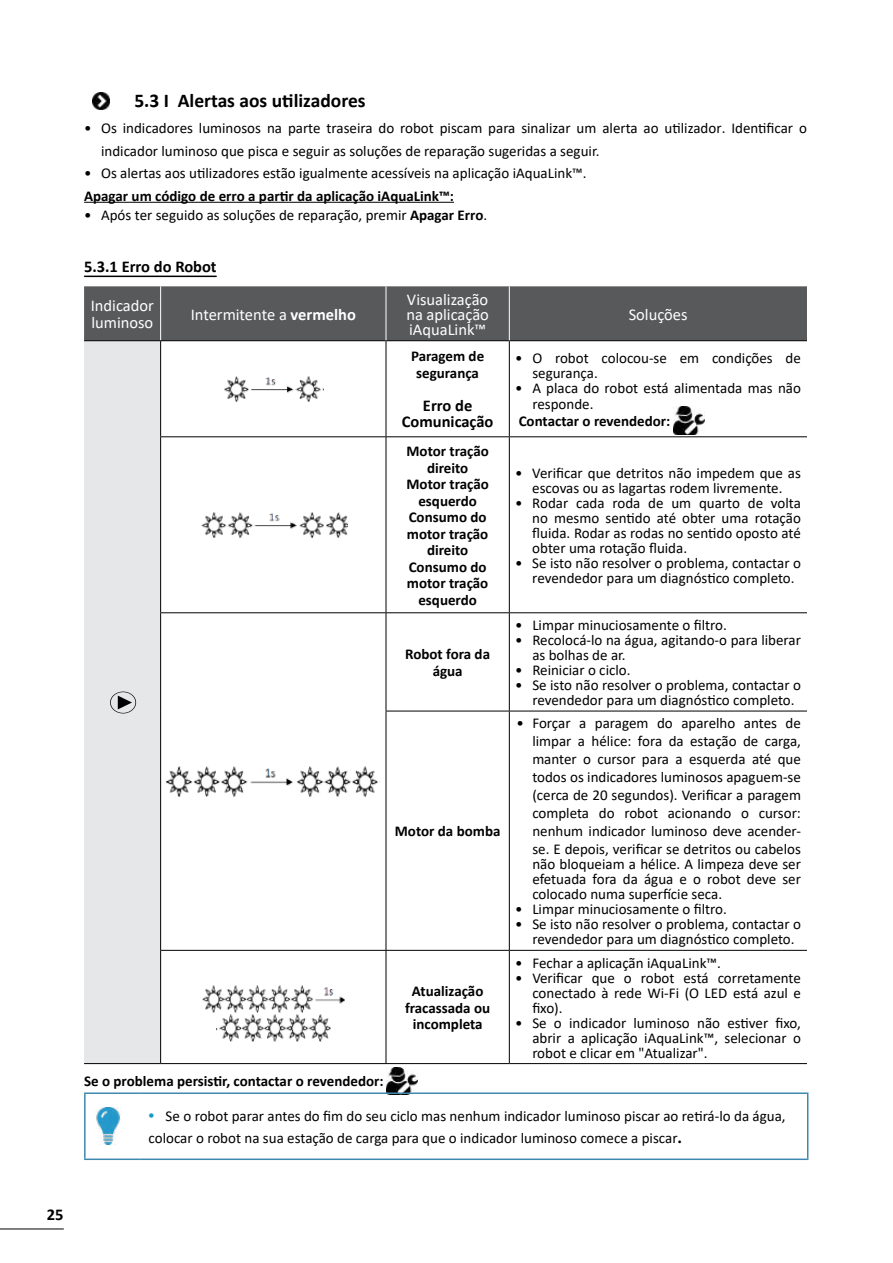
<style>
.page{position:relative;width:893px;height:1263px;background:#fff}
.page>*{position:absolute;margin:0;border:0;box-sizing:border-box;transform-origin:0 0}
.t1{font:700 19.5px "Calibri";color:#000}
.t2{font:16.5px/15px "Calibri";color:#fff}
.t3{font:700 16.5px/16.5px "Calibri";color:#000;text-align:center}
.t4{font:15px/15px "Calibri";color:#000}
.t5{font:700 15px/16.5px "Calibri";color:#000;text-align:center}
.s1{font-weight:700}
.s2{font-family:"Myriad Pro";font-size:21px;color:#169ac8}
.s3{font-family:"Minion Pro";font-weight:700;font-size:18px}
</style>
<div class="page">
<hr style="left:0;top:1228px;width:64px;height:1px;background:#000">
<hr style="left:84px;top:202px;width:370px;height:1px;background:#000">
<hr style="left:84px;top:276px;width:133px;height:1px;background:#000">
<img style="left:93px;top:92px;width:17px;height:17px">
<div style="left:84px;top:286px;width:723px;height:54px;background:#58595b"></div>
<div style="left:84px;top:341px;width:77px;height:722px;background:#e6e7e8"></div>
<hr style="left:160px;top:950px;width:226px;height:1px;background:#000">
<hr style="left:161px;top:1063px;width:225px;height:1px;background:#000">
<hr style="left:386px;top:1063px;width:123px;height:1px;background:#000">
<hr style="left:160px;top:341px;width:1px;height:95px;background:#000">
<hr style="left:160px;top:437px;width:1px;height:175px;background:#000">
<hr style="left:160px;top:613px;width:1px;height:98px;background:#000">
<hr style="left:160px;top:711px;width:1px;height:239px;background:#000">
<hr style="left:160px;top:951px;width:1px;height:112px;background:#000">
<hr style="left:160px;top:286px;width:1px;height:54px;background:#fff">
<hr style="left:84px;top:340px;width:77px;height:1px;background:#000">
<hr style="left:161px;top:340px;width:225px;height:1px;background:#000">
<hr style="left:386px;top:340px;width:123px;height:1px;background:#000">
<hr style="left:386px;top:341px;width:1px;height:95px;background:#000">
<hr style="left:509px;top:340px;width:298px;height:1px;background:#000">
<hr style="left:509px;top:341px;width:1px;height:95px;background:#000">
<hr style="left:160px;top:436px;width:226px;height:1px;background:#000">
<hr style="left:386px;top:436px;width:123px;height:1px;background:#000">
<hr style="left:386px;top:437px;width:1px;height:175px;background:#000">
<hr style="left:509px;top:436px;width:298px;height:1px;background:#000">
<hr style="left:509px;top:437px;width:1px;height:175px;background:#000">
<hr style="left:84px;top:1063px;width:77px;height:1px;background:#000">
<hr style="left:160px;top:612px;width:226px;height:1px;background:#000">
<hr style="left:386px;top:612px;width:123px;height:1px;background:#000">
<hr style="left:386px;top:711px;width:123px;height:1px;background:#000">
<hr style="left:386px;top:613px;width:1px;height:98px;background:#000">
<hr style="left:509px;top:612px;width:298px;height:1px;background:#000">
<hr style="left:509px;top:613px;width:1px;height:98px;background:#000">
<hr style="left:386px;top:711px;width:1px;height:239px;background:#000">
<hr style="left:509px;top:711px;width:298px;height:1px;background:#000">
<hr style="left:509px;top:711px;width:1px;height:239px;background:#000">
<hr style="left:386px;top:286px;width:1px;height:54px;background:#fff">
<hr style="left:509px;top:286px;width:1px;height:54px;background:#fff">
<hr style="left:386px;top:950px;width:123px;height:1px;background:#000">
<hr style="left:386px;top:951px;width:1px;height:112px;background:#000">
<hr style="left:509px;top:950px;width:298px;height:1px;background:#000">
<hr style="left:509px;top:951px;width:1px;height:112px;background:#000">
<hr style="left:509px;top:1063px;width:298px;height:1px;background:#000">
<img style="left:224px;top:376px;width:99px;height:25px">
<img style="left:674px;top:407px;width:30px;height:27px">
<img style="left:201px;top:512px;width:146px;height:25px">
<img style="left:167px;top:766px;width:213px;height:31px">
<img style="left:202px;top:986px;width:142px;height:27px">
<img style="left:217px;top:1015px;width:113px;height:27px">
<img style="left:387px;top:1067px;width:30px;height:28px">
<hr style="left:84px;top:1092px;width:56px;height:2px;background:#3e89b0">
<hr style="left:84px;top:1094px;width:2px;height:64px;background:#3e89b0">
<hr style="left:140px;top:1092px;width:668px;height:2px;background:#3e89b0">
<hr style="left:807px;top:1094px;width:1px;height:64px;background:#3e89b0">
<hr style="left:84px;top:1158px;width:56px;height:2px;background:#3e89b0">
<hr style="left:140px;top:1158px;width:668px;height:2px;background:#3e89b0">
<img style="left:96px;top:1108px;width:25px;height:37px">
<svg style="left:110px;top:691px;width:27px;height:23px"></svg>
<h1 class="t1" style="left:134px;top:87px;width:233px">5.3 I Alertas aos utilizadores</h1>
<p class="t4" style="left:101px;top:116px;width:707px;line-height:22.5px;text-indent:-17px">• Os indicadores luminosos na parte traseira do robot piscam para sinalizar um alerta ao utilizador. Identificar o indicador luminoso que pisca e seguir as soluções de reparação sugeridas a seguir.</p>
<p class="t4" style="left:84px;top:165px;width:504px">• Os alertas aos utilizadores estão igualmente acessíveis na aplicação iAquaLink™.</p>
<p class="t5" style="left:84px;top:187px;width:372px">Apagar um código de erro a partir da aplicação iAquaLink™:</p>
<p class="t4" style="left:84px;top:207px;width:405px">• Após ter seguido as soluções de reparação, premir <span class="s1">Apagar Erro</span>.</p>
<p class="t3" style="left:84px;top:258px;width:134px">5.3.1 Erro do Robot</p>
<p class="t2" style="left:91px;top:297px;width:65px;line-height:16.5px">Indicador luminoso</p>
<p class="t2" style="left:191px;top:306px;width:167px">Intermitente a <span class="s1">vermelho</span></p>
<p class="t2" style="left:406px;top:291px;width:84px;text-align:justify">Visualização na aplicação iAquaLink™</p>
<p class="t2" style="left:629px;top:306px;width:60px">Soluções</p>
<p class="t5" style="left:411px;top:348px;width:75px">Paragem de segurança</p>
<p class="t3" style="left:402px;top:397px;width:93px">Erro de<br>Comunicação</p>
<p class="t5" style="left:406px;top:443px;width:84px">Motor tração direito<br>Motor tração esquerdo<br>Consumo do motor tração direito<br>Consumo do motor tração esquerdo</p>
<p class="t5" style="left:405px;top:646px;width:86px">Robot fora da água</p>
<p class="t5" style="left:395px;top:823px;width:107px">Motor da bomba</p>
<p class="t5" style="left:405px;top:983px;width:87px">Atualização fracassada ou incompleta</p>
<p class="t4" style="left:532px;top:350px;width:270px;text-indent:-17px">• O robot colocou-se em condições de segurança.</p>
<p class="t4" style="left:532px;top:379px;width:270px;line-height:16.5px;text-indent:-17px">• A placa do robot está alimentada mas não responde.</p>
<p class="t5" style="left:519px;top:412px;width:153px">Contactar o revendedor:</p>
<p class="t4" style="left:515px;top:465px;width:287px;text-align:center">• Verificar que detritos não impedem que as escovas ou as lagartas rodem livremente.</p>
<p class="t4" style="left:532px;top:495px;width:270px;text-align:justify;text-indent:-17px">• Rodar cada roda de um quarto de volta no mesmo sentido até obter uma rotação fluida. Rodar as rodas no sentido oposto até obter uma rotação fluida.</p>
<p class="t4" style="left:532px;top:555px;width:270px;text-indent:-17px">• Se isto não resolver o problema, contactar o revendedor para um diagnóstico completo.</p>
<p class="t4" style="left:515px;top:617px;width:213px">• Limpar minuciosamente o filtro.</p>
<p class="t4" style="left:532px;top:632px;width:270px;text-indent:-17px">• Recolocá-lo na água, agitando-o para liberar as bolhas de ar.</p>
<p class="t4" style="left:515px;top:662px;width:117px">• Reiniciar o ciclo.</p>
<p class="t4" style="left:532px;top:677px;width:270px;text-indent:-17px">• Se isto não resolver o problema, contactar o revendedor para um diagnóstico completo.</p>
<p class="t4" style="left:532px;top:714px;width:270px;line-height:18px;text-align:justify;text-indent:-16px">• Forçar a paragem do aparelho antes de limpar a hélice: fora da estação de carga, manter o cursor para a esquerda até que todos os indicadores luminosos apaguem-se (cerca de 20 segundos). Verificar a paragem completa do robot acionando o cursor: nenhum indicador luminoso deve acender&shy;se. E depois, verificar se detritos ou cabelos</p>
<p class="t4" style="left:532px;top:856px;width:270px;text-align:justify">não bloqueiam a hélice. A limpeza deve ser efetuada fora da água e o robot deve ser colocado numa superfície seca.</p>
<p class="t4" style="left:515px;top:901px;width:213px">• Limpar minuciosamente o filtro.</p>
<p class="t4" style="left:532px;top:916px;width:270px;text-indent:-17px">• Se isto não resolver o problema, contactar o revendedor para um diagnóstico completo.</p>
<p class="t4" style="left:515px;top:955px;width:207px">• Fechar a aplicaçãn iAquaLink™.</p>
<p class="t4" style="left:532px;top:970px;width:270px;text-align:justify;text-indent:-17px">• Verificar que o robot está corretamente conectado à rede Wi-Fi (O LED está azul e fixo).</p>
<p class="t4" style="left:532px;top:1015px;width:270px;text-align:justify;text-indent:-17px">• Se o indicador luminoso não estiver fixo, abrir a aplicação iAquaLink™, selecionar o robot e clicar em "Atualizar".</p>
<p class="t5" style="left:84px;top:1073px;width:301px">Se o problema persistir, contactar o revendedor:</p>
<p class="t4" style="left:149px;top:1105px;width:638px;line-height:21.6px"><span class="s2">•</span> Se o robot parar antes do fim do seu ciclo mas nenhum indicador luminoso piscar ao retirá-lo da água, colocar o robot na sua estação de carga para que o indicador luminoso comece a piscar<span class="s3">.</span></p>
<p class="t3" style="left:47px;top:1206px;width:18px">25</p>
</div>
